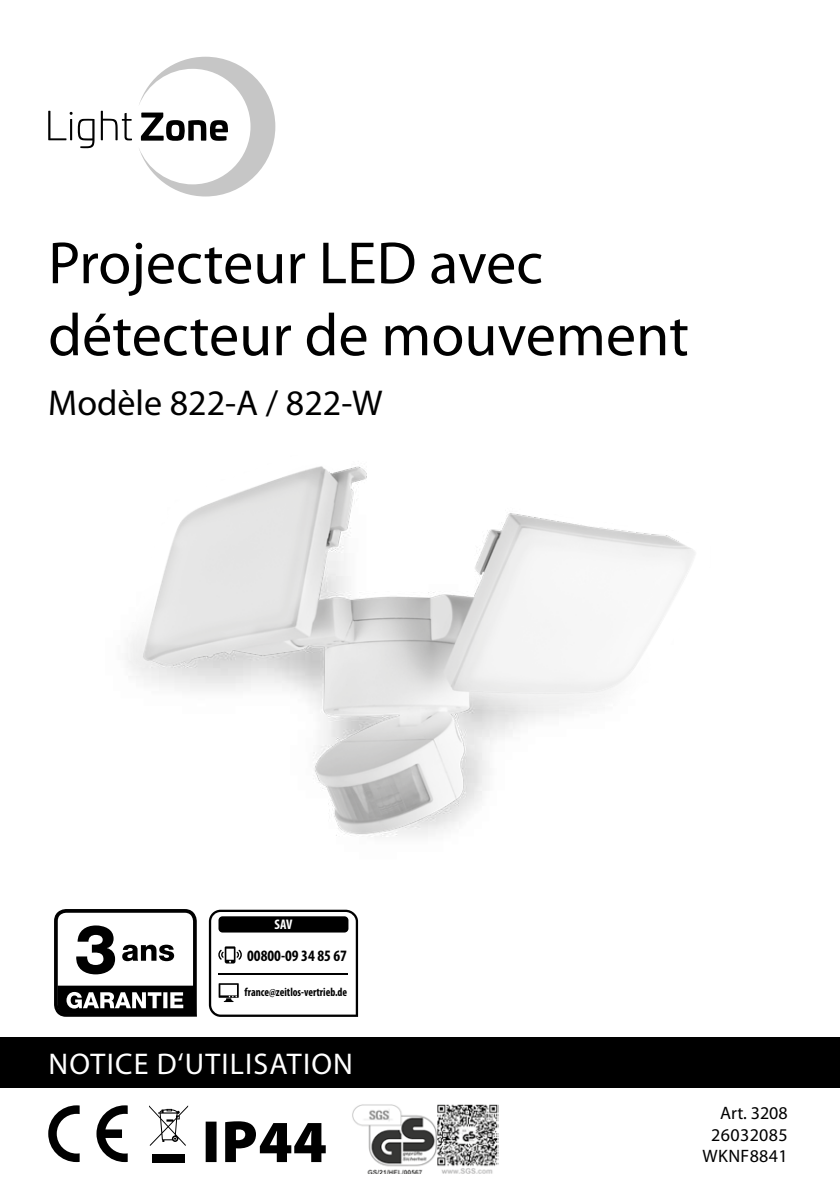
<style>
.page{position:relative;width:840px;height:1191px;background:#fff}
.page>*{position:absolute;margin:0;border:0;box-sizing:border-box;transform-origin:0 0}
.t1{font:60px/72px "Myriad Pro";color:#000}
.t2{font:36px "Myriad Pro";color:#000}
.t3{font:30px "Myriad Pro";letter-spacing:.04em;color:#fff}
.t4{font:18px/21.6px "Myriad Pro";letter-spacing:.02em;color:#000;text-align:right}
.t5{font:700 condensed 16px "Myriad Pro";color:#000}
.t6{font:700 condensed 14px "Myriad Pro";color:#fff}
.t7{font:700 condensed 12px "Myriad Pro";color:#000;scale:.93 1}
</style>
<div class="page">
<div style="left:0;top:1037px;width:839px;height:51px;background:#000"></div>
<svg style="left:96px;top:1105px;width:32px;height:57px"></svg>
<svg style="left:48px;top:1105px;width:32px;height:57px"></svg>
<svg style="left:149px;top:1105px;width:39px;height:40px"></svg>
<div style="left:152px;top:1154px;width:33px;height:8px;background:#000"></div>
<img style="left:127px;top:466px;width:568px;height:371px">
<svg style="left:205px;top:1121px;width:120px;height:41px"></svg>
<svg style="left:209px;top:909px;width:149px;height:108px"></svg>
<svg style="left:54px;top:909px;width:143px;height:108px"></svg>
<img style="left:352px;top:1104px;width:146px;height:69px">
<svg style="left:48px;top:57px;width:227px;height:139px"></svg>
<p class="t1" style="left:48px;top:226px;width:642px">Projecteur LED avec détecteur de mouvement</p>
<p class="t2" style="left:48px;top:381px;width:335px">Modèle 822-A / 822-W</p>
<p class="t6" style="left:274px;top:915px;width:20px">SAV</p>
<p class="t5" style="left:247px;top:945px;width:101px">00800-09 34 85 67</p>
<p class="t7" style="left:244px;top:984px;width:112px">france@zeitlos-vertrieb.de</p>
<p class="t3" style="left:48px;top:1045px;width:306px">NOTICE D‘UTILISATION</p>
<p class="t4" style="left:702px;top:1102px;width:87px">Art. 3208<br>26032085<br>WKNF8841</p>
</div>
